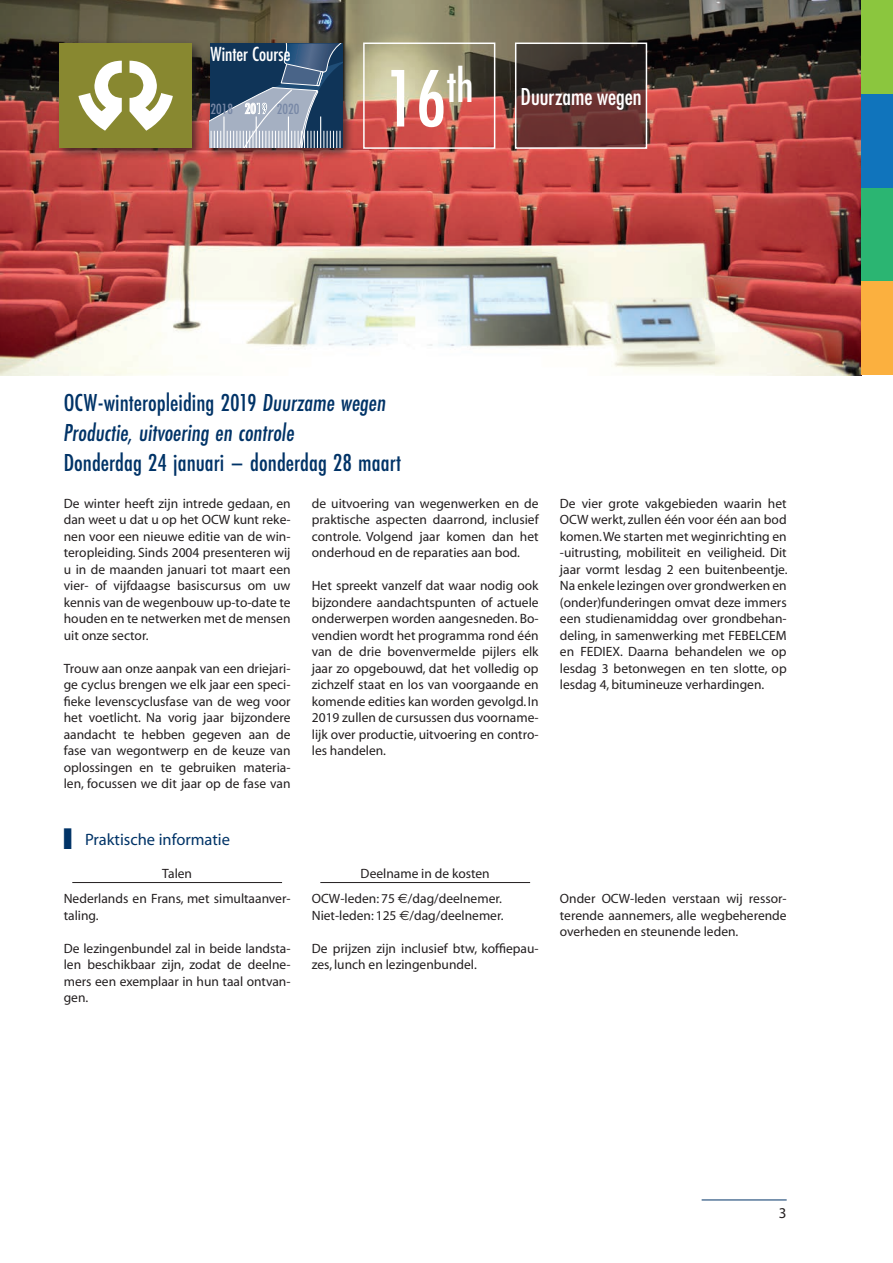
<style>
.page{position:relative;width:893px;height:1263px;background:#fff}
.page>*{position:absolute;margin:0;border:0;box-sizing:border-box;transform-origin:0 0}
.t1{font:italic 500 25.5px/30px "Futura PT Cond";color:#003367}
.t2{font:500 25.5px "Futura PT Cond";color:#003367}
.t3{font:condensed 22.5px "Futura";color:#fff}
.t4{font:condensed 18.75px "Futura";color:#fff}
.t5{font:16.5px "Myriad";color:#003367}
.t6{font:15px "Myriad";color:#231f20}
.t7{font:condensed 13.65px "Futura";color:#7888a6}
.t8{font:13.5px/16.5px "Myriad";color:#231f20;text-align:justify}
.s1{color:#eceff1}
.s2{color:#0f3458}
.s3{font-size:75px}
.s4{font-style:normal}
.s5{font-family:"Euro Sans"}
</style>
<div class="page">
<hr style="left:702px;top:1199px;width:85px;height:1px;background:#003367">
<img style="left:0;top:0;width:861px;height:375px">
<div style="left:861px;top:0;width:32px;height:94px;background:#8bc63e"></div>
<div style="left:861px;top:94px;width:32px;height:94px;background:#1074bc"></div>
<div style="left:861px;top:188px;width:32px;height:93px;background:#2bb572"></div>
<div style="left:861px;top:281px;width:32px;height:94px;background:#fbb03f"></div>
<div style="left:56px;top:40px;width:299px;height:120px;background:#231f20;opacity:.75"></div>
<div style="left:60px;top:43px;width:132px;height:105px;background:#888830"></div>
<svg style="left:130px;top:61px;width:43px;height:70px"></svg>
<svg style="left:78px;top:61px;width:44px;height:70px"></svg>
<svg style="left:210px;top:43px;width:132px;height:105px"></svg>
<div style="left:363px;top:43px;width:132px;height:106px;border:2px solid #fff"></div>
<svg style="left:518px;top:46px;width:126px;height:100px"></svg>
<div style="left:515px;top:43px;width:132px;height:106px;border:2px solid #fff"></div>
<hr style="left:72px;top:882px;width:210px;height:1px;background:#231f20">
<hr style="left:320px;top:882px;width:210px;height:1px;background:#231f20">
<h3 class="t4" style="left:211px;top:42px;width:81px">Winter Course</h3>
<p class="t7" style="left:211px;top:100px;width:90px">2018 <span class="s1">20</span><span class="s2">19</span> 2020</p>
<h2 class="t3" style="left:385px;top:82px;width:258px"><span class="s3">16</span><sup>th</sup> Duurzame wegen</h2>
<h1 class="t1" style="left:64px;top:387px;width:324px"><span class="s4">OCW-winteropleiding 2019</span> Duurzame wegen<br>Productie, uitvoering en controle</h1>
<h1 class="t2" style="left:64px;top:448px;width:339px">Donderdag 24 januari – donderdag 28 maart</h1>
<p class="t8" style="left:64px;top:496px;width:228px">De winter heeft zijn intrede gedaan, en dan weet u dat u op het OCW kunt reke&shy;nen voor een nieuwe editie van de win&shy;teropleiding. Sinds 2004 presenteren wij u in de maanden januari tot maart een vier- of vijfdaagse basiscursus om uw kennis van de wegenbouw up-to-date te houden en te netwerken met de mensen uit onze sector.</p>
<p class="t8" style="left:64px;top:661px;width:228px">Trouw aan onze aanpak van een driejari&shy;ge cyclus brengen we elk jaar een speci&shy;fieke levenscyclusfase van de weg voor het voetlicht. Na vorig jaar bijzondere aandacht te hebben gegeven aan de fase van wegontwerp en de keuze van oplossingen en te gebruiken materia&shy;len, focussen we dit jaar op de fase van</p>
<p class="t8" style="left:312px;top:496px;width:228px">de uitvoering van wegenwerken en de praktische aspecten daarrond, inclusief controle. Volgend jaar komen dan het onderhoud en de reparaties aan bod.</p>
<p class="t8" style="left:312px;top:578px;width:228px">Het spreekt vanzelf dat waar nodig ook bijzondere aandachtspunten of actuele onderwerpen worden aangesneden. Bo&shy;vendien wordt het programma rond één van de drie bovenvermelde pijlers elk jaar zo opgebouwd, dat het volledig op zichzelf staat en los van voorgaande en komende edities kan worden gevolgd. In 2019 zullen de cursussen dus voorname&shy;lijk over productie, uitvoering en contro&shy;les handelen.</p>
<p class="t5" style="left:64px;top:831px;width:168px">■ Praktische informatie</p>
<p class="t8" style="left:64px;top:861px;width:228px;line-height:25.5px;text-align:center">Talen<br>Nederlands en Frans, met simultaanver-</p>
<p class="t8" style="left:64px;top:907px;width:36px">taling.</p>
<p class="t8" style="left:64px;top:940px;width:228px">De lezingenbundel zal in beide landsta&shy;len beschikbaar zijn, zodat de deelne&shy;mers een exemplaar in hun taal ontvan&shy;gen.</p>
<p class="t8" style="left:312px;top:861px;width:192px;line-height:25.5px;text-indent:49px">Deelname in de kosten<br>OCW-leden: 75 <span class="s5">€</span>/dag/deelnemer.</p>
<p class="t8" style="left:312px;top:907px;width:193px">Niet-leden: 125 <span class="s5">€</span>/dag/deelnemer.</p>
<p class="t8" style="left:312px;top:940px;width:228px">De prijzen zijn inclusief btw, koffiepau&shy;zes, lunch en lezingenbundel.</p>
<p class="t8" style="left:560px;top:496px;width:229px">De vier grote vakgebieden waarin het OCW werkt, zullen één voor één aan bod komen. We starten met weginrichting en -uitrusting, mobiliteit en veiligheid. Dit jaar vormt lesdag 2 een buitenbeentje.<br>Na enkele lezingen over grondwerken en (onder)funderingen omvat deze immers een studienamiddag over grondbehan&shy;deling, in samenwerking met FEBELCEM en FEDIEX. Daarna behandelen we op lesdag 3 betonwegen en ten slotte, op lesdag 4, bitumineuze verhardingen.</p>
<p class="t8" style="left:560px;top:891px;width:228px">Onder OCW-leden verstaan wij ressor&shy;terende aannemers, alle wegbeherende overheden en steunende leden.</p>
<p class="t6" style="left:779px;top:1205px;width:9px">3</p>
</div>
